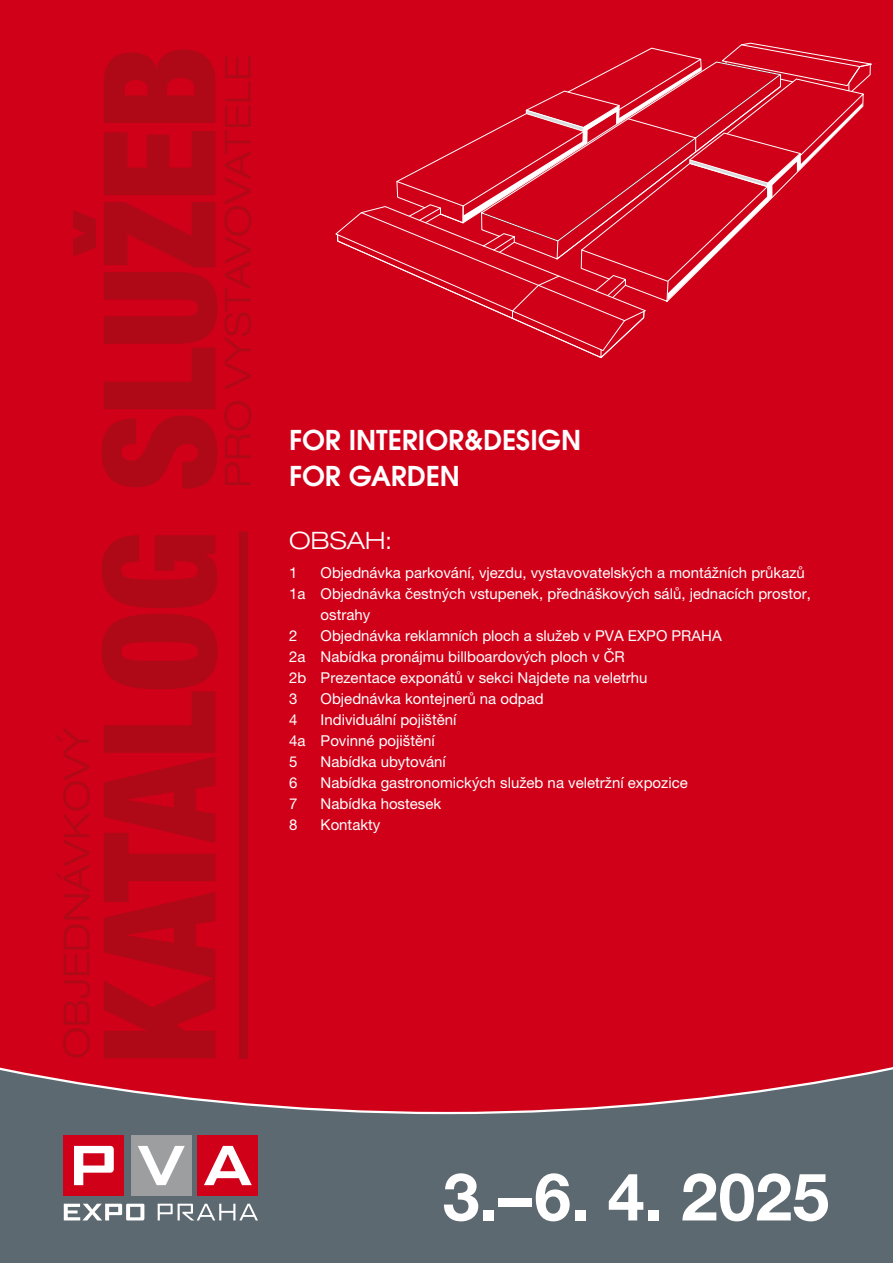
<style>
.page{position:relative;width:893px;height:1263px;background:#5d6970}
.page>*{position:absolute;margin:0;border:0;box-sizing:border-box;transform-origin:0 0}
.t1{font:900 condensed 156.15px "Helvetica Neue LT Pro";letter-spacing:-.02em;color:#af0917;scale:.95 1}
.t2{font:700 66px "Helvetica Neue LT Pro";color:#fff}
.t3{font:300 expanded 36px "Helvetica Neue LT Pro";color:#af0917;scale:1.06 1}
.t4{font:300 expanded 36px "Helvetica Neue LT Pro";color:#af0917;scale:1.05 1}
.t5{font:30px/36px "Avant Gar Got Itc TOT Dem";color:#fff}
.t6{font:300 expanded 24px "Helvetica Neue LT Pro";color:#fff;scale:1.06 1}
.t7{font:15px/21px "Helvetica Neue LT Pro";color:#fff}
</style>
<div class="page">
<div style="left:0;top:0;width:893px;height:1114px;background:#d10019"></div>
<div style="left:239px;top:531px;width:9px;height:528px;background:#af0917"></div>
<div style="left:64px;top:1135px;width:60px;height:60px;background:#d10019"></div>
<div style="left:131px;top:1135px;width:60px;height:60px;background:#9c9e9f"></div>
<div style="left:198px;top:1135px;width:60px;height:60px;background:#d10019"></div>
<svg style="left:74px;top:1146px;width:40px;height:39px"></svg>
<svg style="left:138px;top:1146px;width:47px;height:39px"></svg>
<svg style="left:204px;top:1146px;width:48px;height:39px"></svg>
<svg style="left:64px;top:1204px;width:194px;height:16px"></svg>
<svg style="left:463px;top:43px;width:411px;height:258px;background:#d20b22"></svg>
<svg style="left:337px;top:74px;width:527px;height:284px;background:#d30c24"></svg>
<h1 class="t1" style="left:63px;top:1064px;width:1073px;rotate:-90deg">KATALOG SLUŽEB</h1>
<h3 class="t3" style="left:217px;top:488px;width:410px;rotate:-90deg">PRO VYSTAVOVATELE</h3>
<h3 class="t4" style="left:55px;top:1059px;width:317px;rotate:-90deg">OBJEDNÁVKOVÝ</h3>
<h3 class="t5" style="left:289px;top:422px;width:294px">FOR INTERIOR&amp;DESIGN<br>FOR GARDEN</h3>
<h3 class="t6" style="left:289px;top:526px;width:99px">OBSAH:</h3>
<p class="t7" style="left:289px;top:562px;width:10px">1</p>
<p class="t7" style="left:321px;top:562px;width:486px">Objednávka parkování, vjezdu, vystavovatelských a montážních průkazů</p>
<p class="t7" style="left:289px;top:583px;width:523px">1a Objednávka čestných vstupenek, přednáškových sálů, jednacích prostor,</p>
<p class="t7" style="left:321px;top:604px;width:51px">ostrahy</p>
<p class="t7" style="left:289px;top:625px;width:10px">2</p>
<p class="t7" style="left:289px;top:625px;width:434px;text-indent:32px">Objednávka reklamních ploch a služeb v PVA EXPO PRAHA 2a Nabídka pronájmu billboardových ploch v ČR<br>2b Prezentace exponátů v sekci Najdete na veletrhu<br>3</p>
<p class="t7" style="left:321px;top:688px;width:225px">Objednávka kontejnerů na odpad</p>
<p class="t7" style="left:289px;top:709px;width:169px;text-indent:32px">Individuální pojištění<br>4a Povinné pojištění<br>5</p>
<p class="t7" style="left:289px;top:709px;width:10px">4</p>
<p class="t7" style="left:321px;top:751px;width:127px">Nabídka ubytování</p>
<p class="t7" style="left:289px;top:772px;width:10px">6</p>
<p class="t7" style="left:321px;top:772px;width:369px">Nabídka gastronomických služeb na veletržní expozice</p>
<p class="t7" style="left:289px;top:793px;width:10px">7</p>
<p class="t7" style="left:321px;top:793px;width:122px">Nabídka hostesek</p>
<p class="t7" style="left:289px;top:814px;width:10px">8</p>
<p class="t7" style="left:321px;top:814px;width:61px">Kontakty</p>
<h2 class="t2" style="left:443px;top:1156px;width:388px">3.–6. 4. 2025</h2>
</div>
